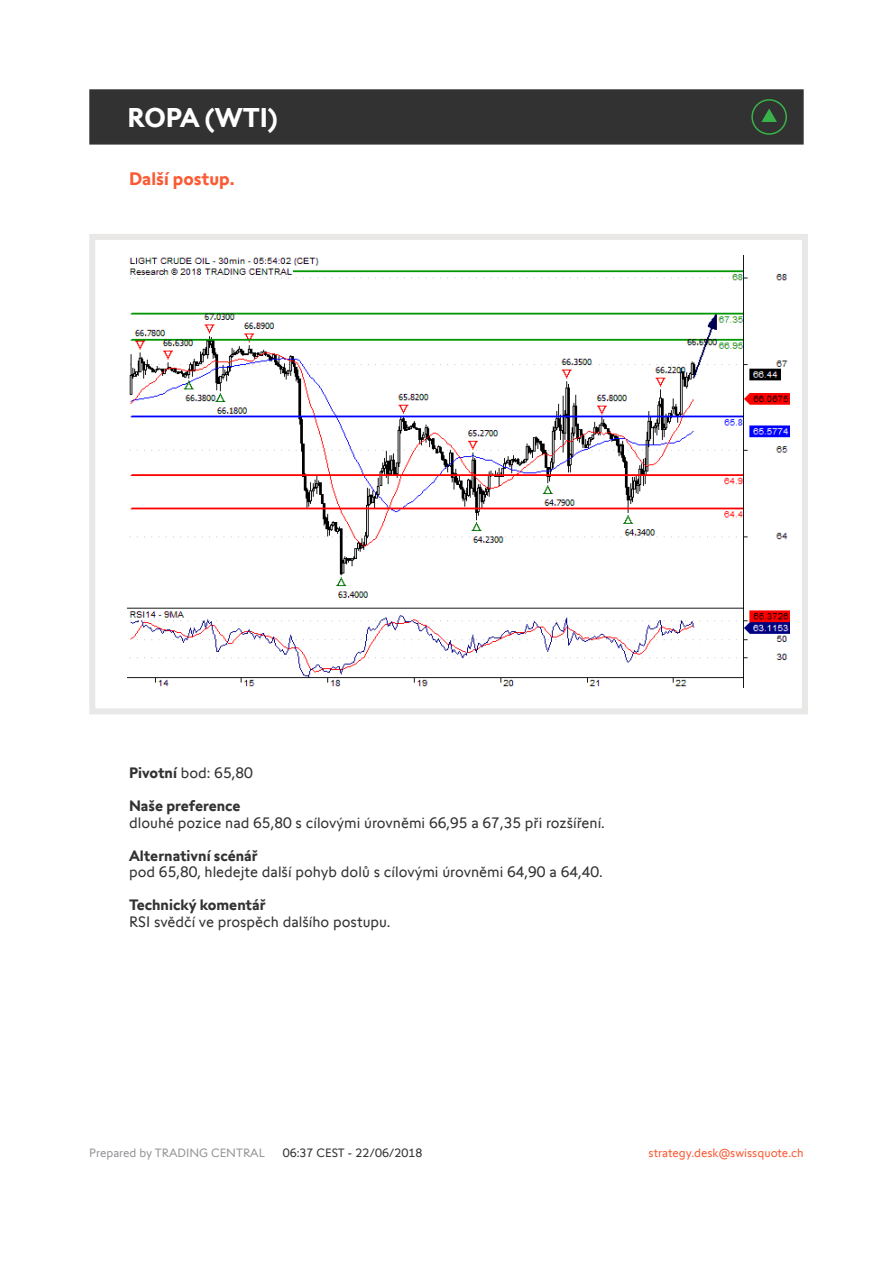
<style>
.page{position:relative;width:893px;height:1263px;background:#fff}
.page>*{position:absolute;margin:0;border:0;box-sizing:border-box;transform-origin:0 0}
.t1{font:700 27px "Swissquote CT";color:#fff}
.t2{font:700 18px "Swissquote CT";color:#fa5b35}
.t3{font:15px "Swissquote CT";color:#323232}
.t4{font:700 15px "Swissquote CT";color:#323232}
.t5{font:12px "Swissquote CT";color:#fa5b35}
.t6{font:12px "Swissquote CT";color:#939598}
.t7{font:12px "Swissquote CT";color:#323232}
.s1{font-weight:700}
</style>
<div class="page">
<div style="left:89px;top:234px;width:719px;height:480px;border:6px solid #e9e8e7"></div>
<div style="left:89px;top:89px;width:715px;height:56px;background:#323232;border:2px solid #323232"></div>
<img style="left:128px;top:255px;width:661px;height:432px">
<svg style="left:751px;top:99px;width:36px;height:36px"></svg>
<h1 class="t1" style="left:128px;top:101px;width:152px">ROPA (WTI)</h1>
<p class="t2" style="left:129px;top:168px;width:107px">Další postup.</p>
<p class="t3" style="left:129px;top:764px;width:125px"><span class="s1">Pivotní</span> bod: 65,80</p>
<p class="t4" style="left:129px;top:797px;width:113px">Naše preference</p>
<p class="t3" style="left:129px;top:814px;width:477px">dlouhé pozice nad 65,80 s cílovými úrovněmi 66,95 a 67,35 při rozšíření.</p>
<p class="t4" style="left:129px;top:846px;width:130px">Alternativní scénář</p>
<p class="t3" style="left:129px;top:863px;width:475px">pod 65,80, hledejte další pohyb dolů s cílovými úrovněmi 64,90 a 64,40.</p>
<p class="t4" style="left:129px;top:896px;width:138px">Technický komentář</p>
<p class="t3" style="left:129px;top:913px;width:263px">RSI svědčí ve prospěch dalšího postupu.</p>
<p class="t6" style="left:89px;top:1145px;width:177px">Prepared by TRADING CENTRAL</p>
<p class="t7" style="left:283px;top:1145px;width:141px">06:37 CEST - 22/06/2018</p>
<p class="t5" style="left:649px;top:1145px;width:157px">strategy.desk@swissquote.ch</p>
</div>
